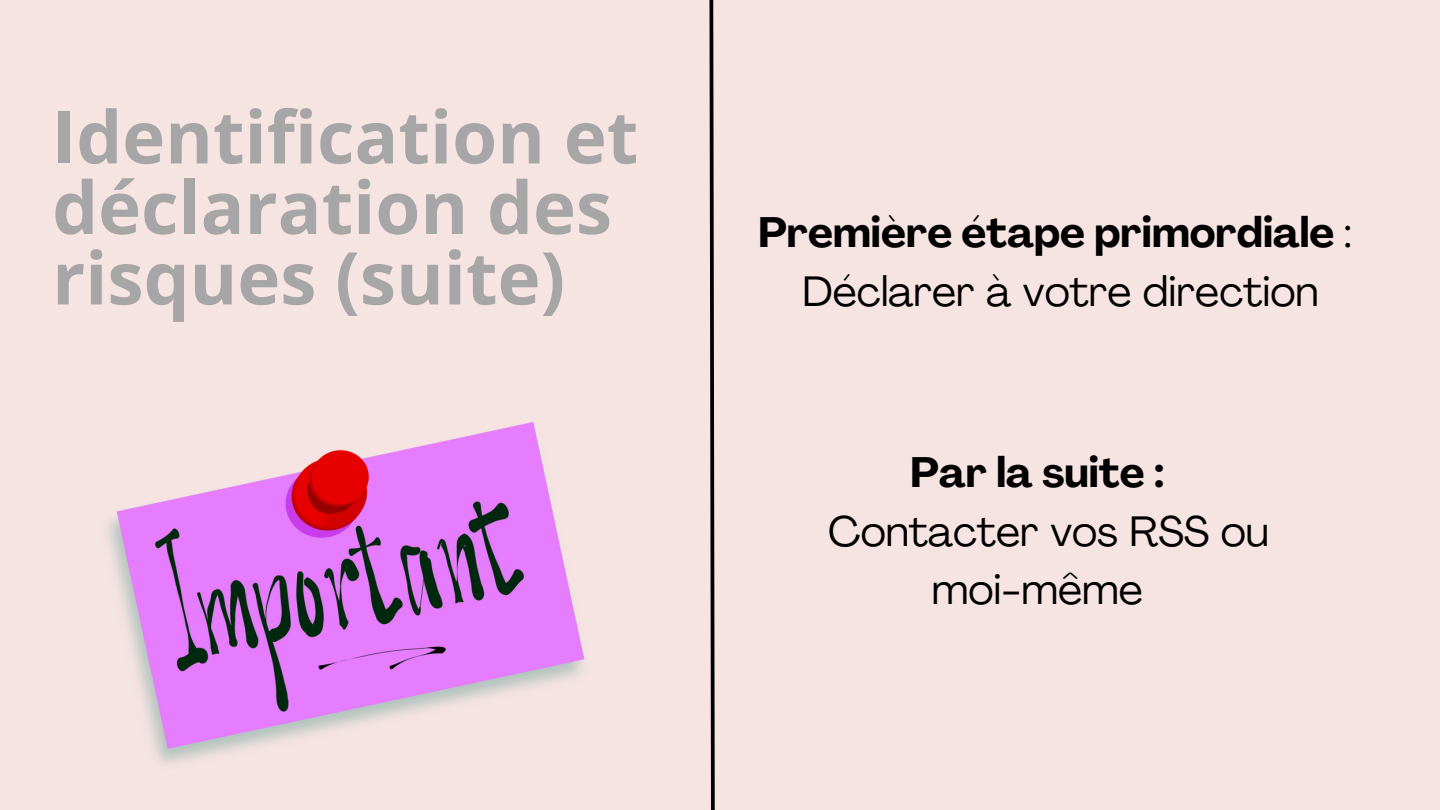
<style>
.page{position:relative;width:1440px;height:810px;background:#f6e4e3}
.page>*{position:absolute;margin:0;border:0;box-sizing:border-box;transform-origin:0 0}
.t1{font:700 72.8px/70.5px "Open Sans";color:#a6a6a6}
.t2{font:42px/58.5px "Agrandir";color:#000;text-align:center}
.t3{font:700 42px "Agrandir";color:#000}
.s1{font-weight:400}
</style>
<div class="page">
<svg style="left:709px;top:0;width:6px;height:810px"></svg>
<img style="left:107px;top:422px;width:478px;height:342px">
<h1 class="t1" style="left:52px;top:100px;width:588px">Identification et déclaration des risques (suite)</h1>
<p class="t3" style="left:758px;top:216px;width:595px">Première étape primordiale <span class="s1">:</span></p>
<p class="t2" style="left:803px;top:266px;width:518px">Déclarer à votre direction</p>
<p class="t3" style="left:910px;top:456px;width:256px">Par la suite :</p>
<p class="t2" style="left:828px;top:506px;width:442px">Contacter vos RSS ou moi-même</p>
</div>
